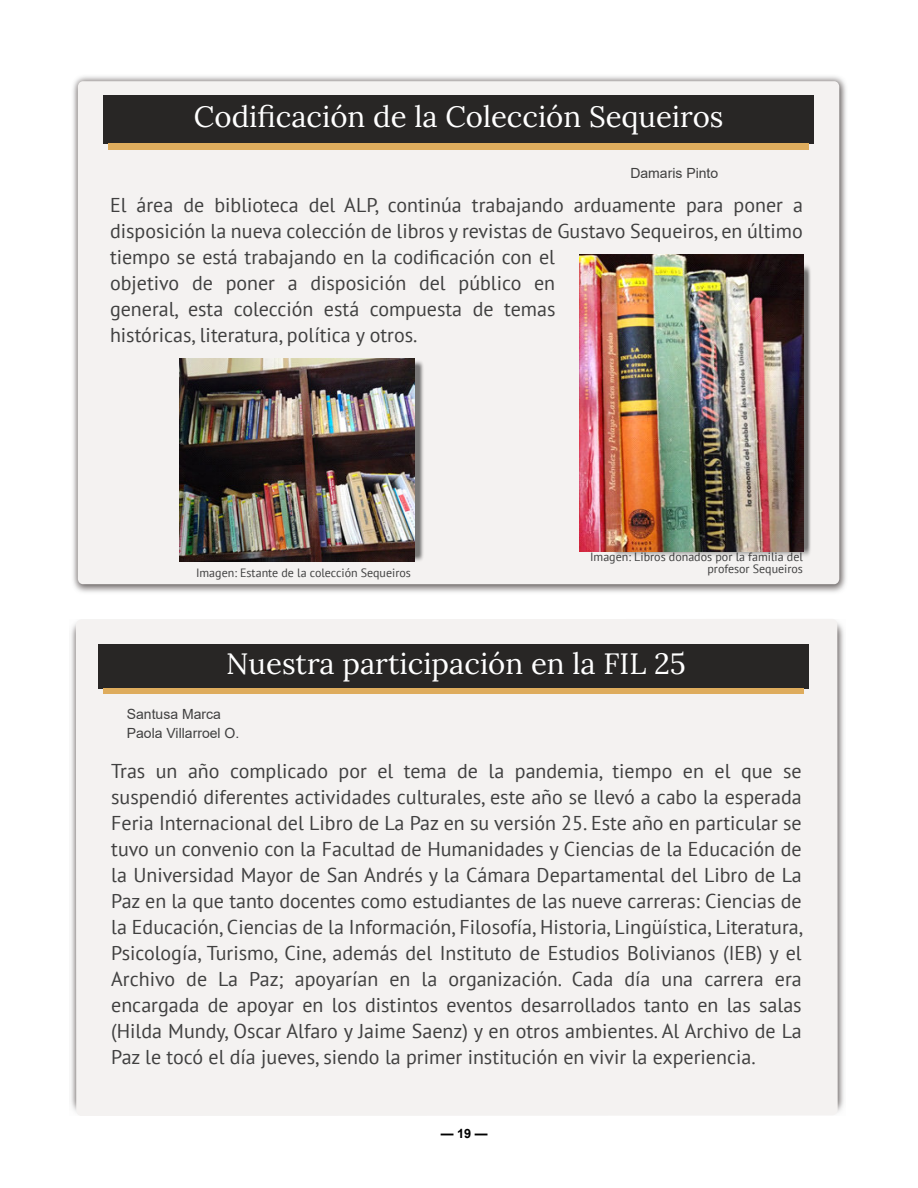
<style>
.page{position:relative;width:918px;height:1188px;background:#fff}
.page>*{position:absolute;margin:0;border:0;box-sizing:border-box;transform-origin:0 0}
.t1{font:29.4px "Lora";color:#fff}
.t2{font:20px/26px "PT Sans";color:#404040;text-align:justify}
.t3{font:14px/19px "Arial";color:#404040}
.t4{font:700 12.8px "Arial";color:#000}
.t5{font:12px/12px "PT Sans";color:#404040;text-align:right}
</style>
<div class="page">
<div style="left:76px;top:619px;width:762px;height:497px;background:#f4f2f1"></div>
<img style="left:73px;top:76px;width:773px;height:517px">
<div style="left:78px;top:81px;width:761px;height:503px;background:#f4f2f1"></div>
<div style="left:98px;top:644px;width:711px;height:44px;background:#282625"></div>
<div style="left:103px;top:688px;width:701px;height:6px;background:#deac5d"></div>
<div style="left:103px;top:95px;width:711px;height:48px;background:#282625"></div>
<div style="left:108px;top:143px;width:701px;height:7px;background:#deac5d"></div>
<img style="left:181px;top:360px;width:244px;height:203px">
<img style="left:179px;top:359px;width:236px;height:202px">
<img style="left:613px;top:262px;width:198px;height:296px">
<img style="left:580px;top:254px;width:223px;height:298px">
<h1 class="t1" style="left:194px;top:98px;width:531px">Codificación de la Colección Sequeiros</h1>
<p class="t3" style="left:630px;top:165px;width:89px">Damaris Pinto</p>
<p class="t2" style="left:110px;top:191px;width:694px;text-align:left">El área de biblioteca del ALP, continúa trabajando arduamente para poner a disposición la nueva colección de libros y revistas de Gustavo Sequeiros, en último tiempo se está trabajando en la codificación con el<br>objetivo de poner a disposición del público en<br>general, esta colección está compuesta de temas<br>históricas, literatura, política y otros.</p>
<p class="t5" style="left:196px;top:567px;width:216px">Imagen: Estante de la colección Sequeiros</p>
<p class="t5" style="left:590px;top:551px;width:214px">Imagen: Libros donados por la familia del profesor Sequeiros</p>
<h1 class="t1" style="left:226px;top:644px;width:461px">Nuestra participación en la FIL 25</h1>
<p class="t3" style="left:127px;top:706px;width:114px">Santusa Marca<br>Paola Villarroel O.</p>
<p class="t2" style="left:111px;top:757px;width:694px">Tras un año complicado por el tema de la pandemia, tiempo en el que se suspendió diferentes actividades culturales, este año se llevó a cabo la esperada Feria Internacional del Libro de La Paz en su versión 25. Este año en particular se tuvo un convenio con la Facultad de Humanidades y Ciencias de la Educación de la Universidad Mayor de San Andrés y la Cámara Departamental del Libro de La Paz en la que tanto docentes como estudiantes de las nueve carreras: Ciencias de la Educación, Ciencias de la Información, Filosofía, Historia, Lingüística, Literatura, Psicología, Turismo, Cine, además del Instituto de Estudios Bolivianos (IEB) y el Archivo de La Paz; apoyarían en la organización. Cada día una carrera era encargada de apoyar en los distintos eventos desarrollados tanto en las salas (Hilda Mundy, Oscar Alfaro y Jaime Saenz) y en otros ambientes. Al Archivo de La Paz le tocó el día jueves, siendo la primer institución en vivir la experiencia.</p>
<p class="t4" style="left:441px;top:1128px;width:48px">—19—</p>
</div>
